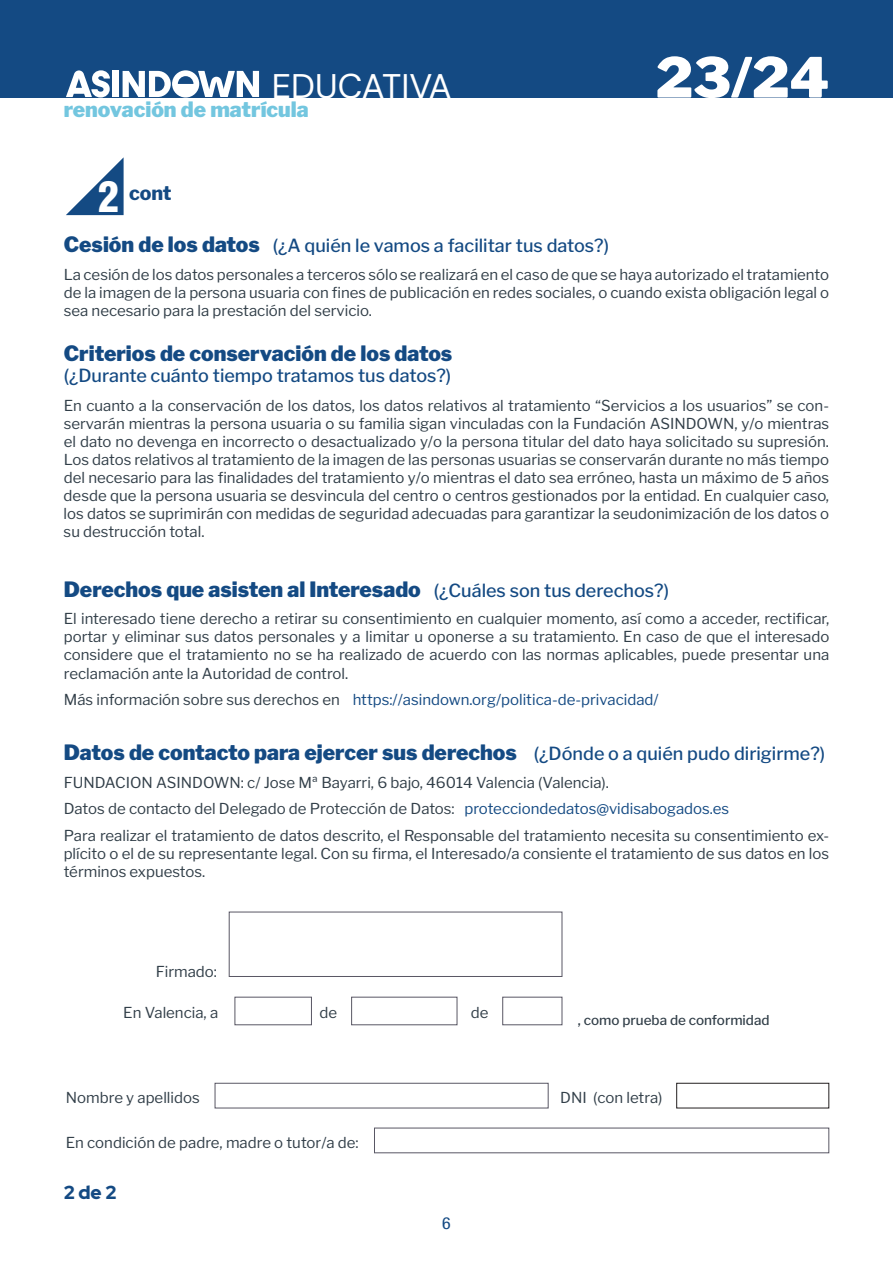
<style>
.page{position:relative;width:893px;height:1263px;background:#fff}
.page>*{position:absolute;margin:0;border:0;box-sizing:border-box;transform-origin:0 0}
.t1{font:900 54.9px "Libre Franklin";color:#fff}
.t2{font:900 condensed 41.4px "Helvetica";color:#fff}
.t3{font:34.05px "DM Sans";color:#fff}
.t4{font:900 21px "Libre Franklin";color:#144a83}
.t5{font:900 21px "Libre Franklin";color:#73c6df}
.t6{font:800 19.5px "Libre Franklin";color:#144a83}
.t7{font:900 18.75px "Red Hat Display";color:#144a83}
.t8{font:500 18px "Libre Franklin";color:#144a83}
.t9{font:condensed 16.5px "Helvetica Neue";color:#144a83;scale:1.09 1}
.t10{font:15px/18px "Libre Franklin";color:#313e48;text-align:justify}
.t11{font:15px "Libre Franklin";color:#144a83}
.t12{font:500 13.5px "Libre Franklin";color:#313e48}
.s1{font-weight:900;font-size:21px}
.s2{font-weight:500;font-size:18px}
.s3{color:#313e48}
.s4{color:#144a83}
</style>
<div class="page">
<div style="left:0;top:0;width:893px;height:98px;background:#144a83"></div>
<div style="left:112px;top:71px;width:7px;height:26px;background:#fff"></div>
<svg style="left:123px;top:70px;width:136px;height:28px"></svg>
<svg style="left:66px;top:70px;width:44px;height:28px"></svg>
<svg style="left:66px;top:157px;width:58px;height:58px"></svg>
<div style="left:215px;top:1083px;width:334px;height:25px;border:1px solid #595764"></div>
<div style="left:374px;top:1128px;width:455px;height:25px;border:1px solid #595764"></div>
<div style="left:676px;top:1083px;width:153px;height:25px;border:1px solid #231f20"></div>
<div style="left:229px;top:912px;width:333px;height:65px;border:1px solid #595764"></div>
<div style="left:235px;top:997px;width:77px;height:28px;border:1px solid #595764"></div>
<div style="left:351px;top:997px;width:106px;height:28px;border:1px solid #595764"></div>
<div style="left:502px;top:997px;width:60px;height:28px;border:1px solid #595764"></div>
<h3 class="t3" style="left:272px;top:65px;width:181px">EDUCATIVA</h3>
<h3 class="t5" style="left:64px;top:93px;width:247px">renovación de matrícula</h3>
<h2 class="t2" style="left:98px;top:171px;width:22px">2</h2>
<h3 class="t6" style="left:129px;top:178px;width:44px">cont</h3>
<p class="t8" style="left:64px;top:232px;width:547px"><span class="s1">Cesión de los datos</span> (¿A quién le vamos a facilitar tus datos?)</p>
<h1 class="t1" style="left:656px;top:35px;width:175px">23/24</h1>
<p class="t10" style="left:64px;top:264px;width:767px">La cesión de los datos personales a terceros sólo se realizará en el caso de que se haya autorizado el tratamiento de la imagen de la persona usuaria con fines de publicación en redes sociales, o cuando exista obligación legal o sea necesario para la prestación del servicio.</p>
<h3 class="t4" style="left:64px;top:337px;width:390px">Criterios de conservación de los datos</h3>
<p class="t8" style="left:64px;top:362px;width:389px">(¿Durante cuánto tiempo tratamos tus datos?)</p>
<p class="t10" style="left:64px;top:395px;width:767px">En cuanto a la conservación de los datos, los datos relativos al tratamiento “Servicios a los usuarios” se con&shy;servarán mientras la persona usuaria o su familia sigan vinculadas con la Fundación ASINDOWN, y/o mientras el dato no devenga en incorrecto o desactualizado y/o la persona titular del dato haya solicitado su supresión.<br>Los datos relativos al tratamiento de la imagen de las personas usuarias se conservarán durante no más tiempo del necesario para las finalidades del tratamiento y/o mientras el dato sea erróneo, hasta un máximo de 5 años desde que la persona usuaria se desvincula del centro o centros gestionados por la entidad. En cualquier caso, los datos se suprimirán con medidas de seguridad adecuadas para garantizar la seudonimización de los datos o su destrucción total.</p>
<h3 class="t4" style="left:64px;top:573px;width:607px">Derechos que asisten al Interesado <span class="s2">(¿Cuáles son tus derechos?)</span></h3>
<p class="t10" style="left:64px;top:609px;width:767px">El interesado tiene derecho a retirar su consentimiento en cualquier momento, así como a acceder, rectificar, portar y eliminar sus datos personales y a limitar u oponerse a su tratamiento. En caso de que el interesado considere que el tratamiento no se ha realizado de acuerdo con las normas aplicables, puede presentar una reclamación ante la Autoridad de control.</p>
<p class="t11" style="left:64px;top:688px;width:596px"><span class="s3">Más información sobre sus derechos en</span> https://asindown.org/politica-de-privacidad/</p>
<h3 class="t4" style="left:64px;top:736px;width:763px">Datos de contacto para ejercer sus derechos <span class="s2">(¿Dónde o a quién pudo dirigirme?)</span></h3>
<p class="t10" style="left:64px;top:768px;width:767px;line-height:26.5px;text-align:left">FUNDACION ASINDOWN: c/ Jose Mª Bayarri, 6 bajo, 46014 Valencia (Valencia).<br>Datos de contacto del Delegado de Protección de Datos: <span class="s4">protecciondedatos@vidisabogados.es<br></span>Para realizar el tratamiento de datos descrito, el Responsable del tratamiento necesita su consentimiento ex-</p>
<p class="t10" style="left:64px;top:843px;width:767px">plícito o el de su representante legal. Con su firma, el Interesado/a consiente el tratamiento de sus datos en los términos expuestos.</p>
<p class="t10" style="left:156px;top:961px;width:63px">Firmado:</p>
<p class="t10" style="left:123px;top:1002px;width:96px">En Valencia, a</p>
<p class="t10" style="left:320px;top:1002px;width:19px">de</p>
<p class="t10" style="left:471px;top:1002px;width:19px">de</p>
<p class="t10" style="left:66px;top:1087px;width:135px">Nombre y apellidos</p>
<p class="t10" style="left:66px;top:1132px;width:294px">En condición de padre, madre o tutor/a de:</p>
<p class="t7" style="left:64px;top:1180px;width:54px">2 de 2</p>
<p class="t9" style="left:442px;top:1214px;width:9px">6</p>
<p class="t12" style="left:578px;top:1010px;width:193px">, como prueba de conformidad</p>
<p class="t10" style="left:560px;top:1087px;width:104px">DNI (con letra)</p>
</div>
